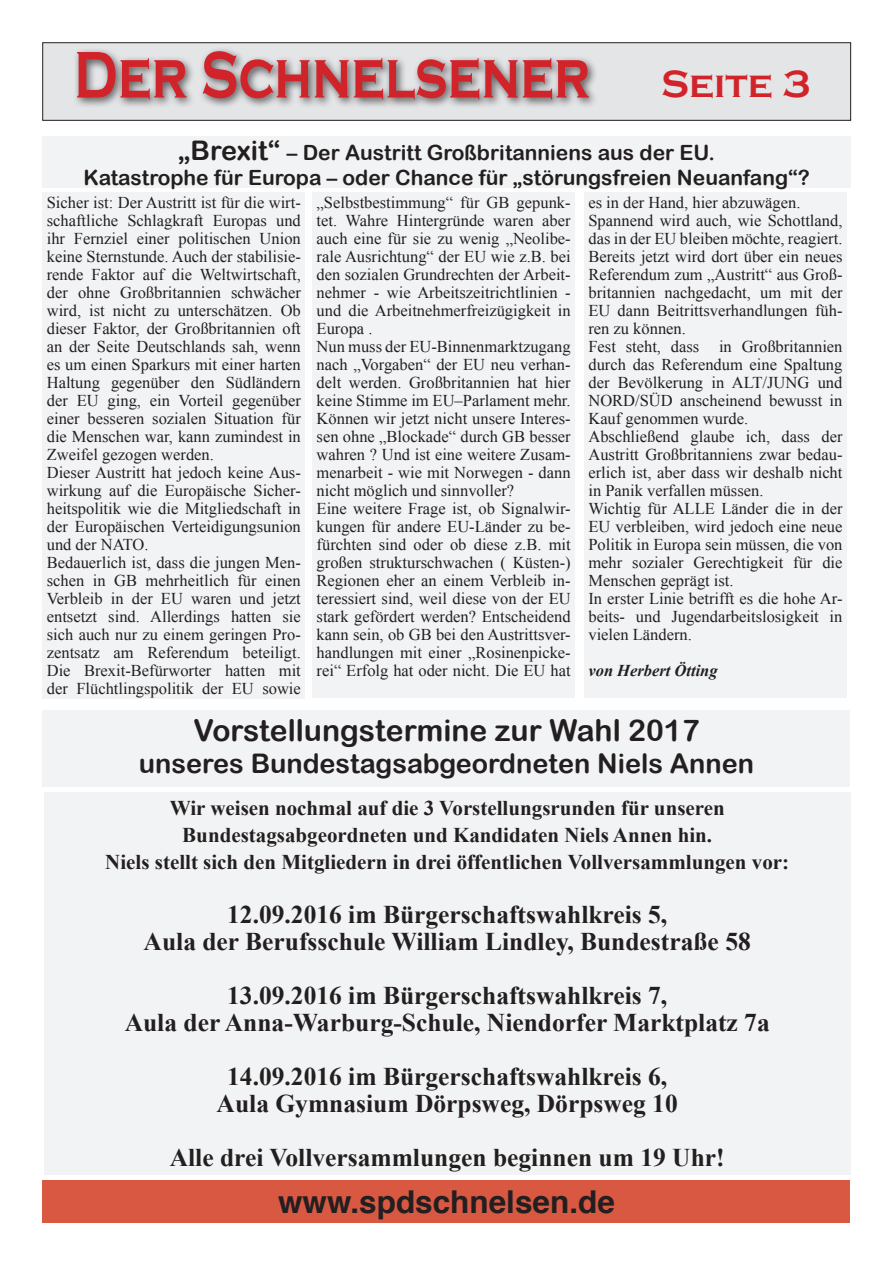
<style>
.page{position:relative;width:893px;height:1263px;background:#fff}
.page>*{position:absolute;margin:0;border:0;box-sizing:border-box;transform-origin:0 0}
.t1{font:700 68.25px "Copperplate Gothic";color:#d1232a;scale:.77 1}
.t2{font:700 31.5px "Helvetica";color:#231f20}
.t3{font:30px "Arial Rounded MT Bold";color:#231f20}
.t4{font:27px "Arial Rounded MT Bold";color:#231f20}
.t5{font:700 25.5px/27px "Times New Roman";color:#231f20;text-align:center}
.t6{font:700 21px/27px "Times New Roman";color:#231f20;text-align:center}
.t7{font:21px/25.2px "Arial Rounded MT Bold";color:#231f20;text-align:center}
.t8{font:16.5px/18px "Times New Roman";color:#231f20}
.t9{font:italic 700 16.5px "Times New Roman";color:#231f20}
.s1{font-size:39px}
.s2{font-size:27px}
</style>
<div class="page">
<div style="left:43px;top:43px;width:808px;height:77px;background:#e4e5e7"></div>
<div style="left:71px;top:46px;width:528px;height:64px;background:#231f20;opacity:.75"></div>
<div style="left:43px;top:710px;width:807px;height:77px;background:#f2f3f4"></div>
<div style="left:44px;top:792px;width:806px;height:382px;background:#f2f3f4"></div>
<div style="left:43px;top:137px;width:808px;height:51px;background:#f2f3f4"></div>
<div style="left:43px;top:192px;width:262px;height:507px;background:#f2f3f4"></div>
<div style="left:312px;top:192px;width:263px;height:505px;background:#f2f3f4"></div>
<div style="left:584px;top:192px;width:263px;height:505px;background:#f2f3f4"></div>
<div style="left:43px;top:1180px;width:807px;height:42px;background:#d95842"></div>
<h1 class="t1" style="left:74px;top:37px;width:958px">Der Schnelsener <span class="s1">Seite 3</span></h1>
<p class="t7" style="left:83px;top:139px;width:728px"><span class="s2">„Brexit“</span> – Der Austritt Großbritanniens aus der EU.<br>Katastrophe für Europa – oder Chance für „störungsfreien Neuanfang“?</p>
<p class="t8" style="left:47px;top:193px;width:256px">Sicher ist: Der Austritt ist für die wirt&shy;schaftliche Schlagkraft Europas und ihr Fernziel einer politischen Union keine Sternstunde. Auch der stabilisie&shy;rende Faktor auf die Weltwirtschaft, der ohne Großbritannien schwächer wird, ist nicht zu unterschätzen. Ob dieser Faktor, der Großbritannien oft an der Seite Deutschlands sah, wenn es um einen Sparkurs mit einer harten Haltung gegenüber den Südländern der EU ging, ein Vorteil gegenüber einer besseren sozialen Situation für die Menschen war, kann zumindest in Zweifel gezogen werden.<br>Dieser Austritt hat jedoch keine Aus&shy;wirkung auf die Europäische Sicher&shy;heitspolitik wie die Mitgliedschaft in der Europäischen Verteidigungsunion und der NATO.<br>Bedauerlich ist, dass die jungen Men&shy;schen in GB mehrheitlich für einen Verbleib in der EU waren und jetzt entsetzt sind. Allerdings hatten sie sich auch nur zu einem geringen Pro&shy;zentsatz am Referendum beteiligt.<br>Die Brexit-Befürworter hatten mit der Flüchtlingspolitik der EU sowie</p>
<p class="t8" style="left:317px;top:193px;width:256px">„Selbstbestimmung“ für GB gepunk&shy;tet. Wahre Hintergründe waren aber auch eine für sie zu wenig „Neolibe&shy;rale Ausrichtung“ der EU wie z.B. bei den sozialen Grundrechten der Arbeit&shy;nehmer - wie Arbeitszeitrichtlinien - und die Arbeitnehmerfreizügigkeit in Europa .<br>Nun muss der EU-Binnenmarktzugang nach „Vorgaben“ der EU neu verhan&shy;delt werden. Großbritannien hat hier keine Stimme im EU–Parlament mehr.<br>Können wir jetzt nicht unsere Interes&shy;sen ohne „Blockade“ durch GB besser wahren ? Und ist eine weitere Zusam&shy;menarbeit - wie mit Norwegen - dann nicht möglich und sinnvoller?<br>Eine weitere Frage ist, ob Signalwir&shy;kungen für andere EU-Länder zu be&shy;fürchten sind oder ob diese z.B. mit großen strukturschwachen ( Küsten-)<br>Regionen eher an einem Verbleib in&shy;teressiert sind, weil diese von der EU stark gefördert werden? Entscheidend kann sein, ob GB bei den Austrittsver&shy;handlungen mit einer „Rosinenpicke&shy;rei“ Erfolg hat oder nicht. Die EU hat</p>
<p class="t8" style="left:588px;top:193px;width:256px">es in der Hand, hier abzuwägen.<br>Spannend wird auch, wie Schottland, das in der EU bleiben möchte, reagiert.<br>Bereits jetzt wird dort über ein neues<br>Referendum zum „Austritt“ aus Groß&shy;britannien nachgedacht, um mit der<br>EU dann Beitrittsverhandlungen füh&shy;ren zu können.<br>Fest steht, dass in Großbritannien durch das Referendum eine Spaltung der Bevölkerung in ALT/JUNG und<br>NORD/SÜD anscheinend bewusst in<br>Kauf genommen wurde.<br>Abschließend glaube ich, dass der<br>Austritt Großbritanniens zwar bedau&shy;erlich ist, aber dass wir deshalb nicht in Panik verfallen müssen.<br>Wichtig für ALLE Länder die in der<br>EU verbleiben, wird jedoch eine neue<br>Politik in Europa sein müssen, die von mehr sozialer Gerechtigkeit für die<br>Menschen geprägt ist.<br>In erster Linie betrifft es die hohe Ar&shy;beits- und Jugendarbeitslosigkeit in vielen Ländern.</p>
<p class="t9" style="left:588px;top:659px;width:131px">von Herbert Ötting</p>
<h3 class="t3" style="left:193px;top:712px;width:508px">Vorstellungstermine zur Wahl 2017</h3>
<h3 class="t4" style="left:139px;top:747px;width:617px">unseres Bundestagsabgeordneten Niels Annen</h3>
<p class="t6" style="left:105px;top:794px;width:685px">Wir weisen nochmal auf die 3 Vorstellungsrunden für unseren<br>Bundestagsabgeordneten und Kandidaten Niels Annen hin.<br>Niels stellt sich den Mitgliedern in drei öffentlichen Vollversammlungen vor:</p>
<h3 class="t5" style="left:144px;top:900px;width:609px">12.09.2016 im Bürgerschaftswahlkreis 5,<br>Aula der Berufsschule William Lindley, Bundestraße 58</h3>
<h3 class="t5" style="left:125px;top:981px;width:647px">13.09.2016 im Bürgerschaftswahlkreis 7,<br>Aula der Anna-Warburg-Schule, Niendorfer Marktplatz 7a</h3>
<h3 class="t5" style="left:217px;top:1062px;width:463px">14.09.2016 im Bürgerschaftswahlkreis 6,<br>Aula Gymnasium Dörpsweg, Dörpsweg 10</h3>
<h3 class="t5" style="left:170px;top:1143px;width:556px">Alle drei Vollversammlungen beginnen um 19 Uhr!</h3>
<h2 class="t2" style="left:278px;top:1176px;width:338px">www.spdschnelsen.de</h2>
</div>
